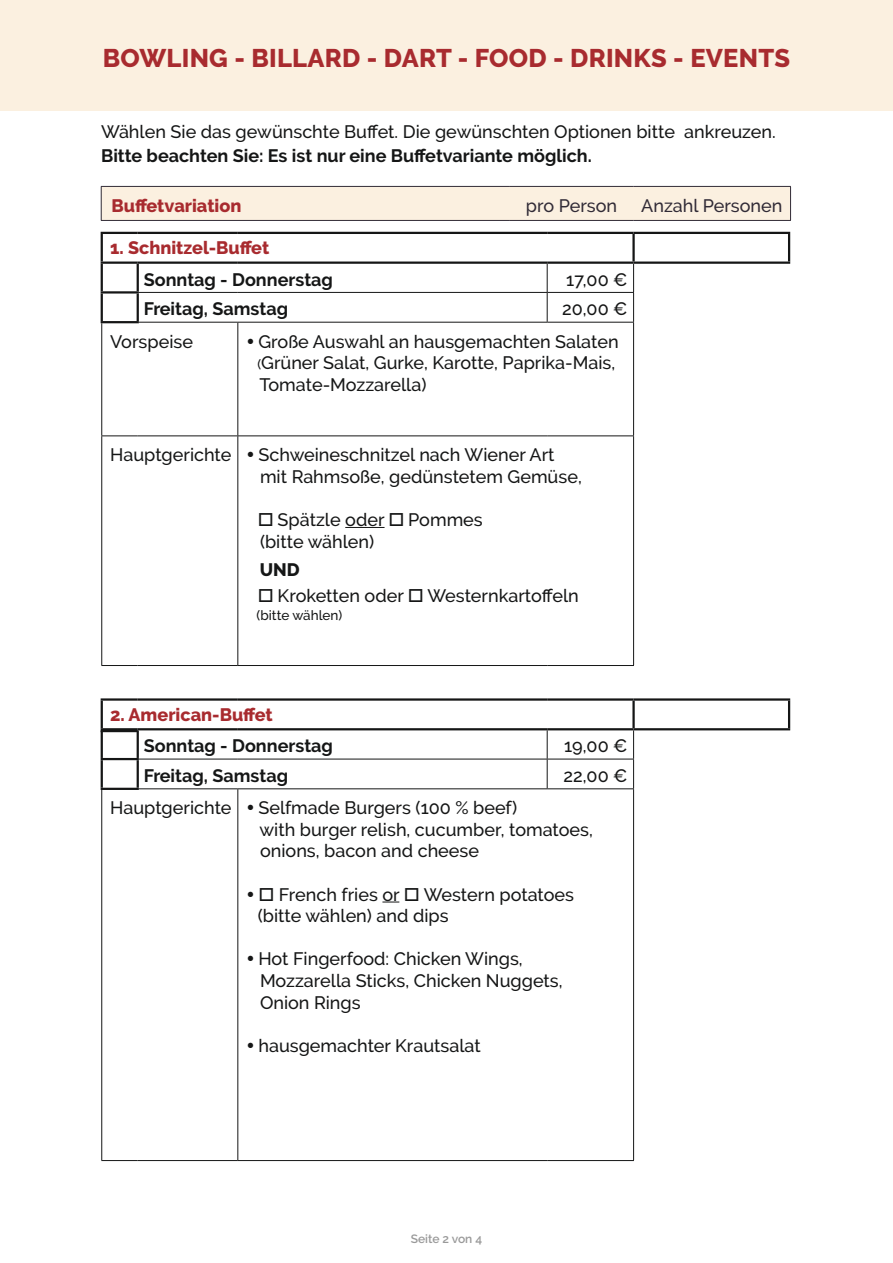
<style>
.page{position:relative;width:893px;height:1263px;background:#fff}
.page>*{position:absolute;margin:0;border:0;box-sizing:border-box;transform-origin:0 0}
.t1{font:800 25.5px "Raleway";letter-spacing:.01em;color:#a82b2f}
.t2{font:500 18px/21.6px "Raleway";color:#151616}
.t3{font:700 18px "Raleway";color:#151616}
.t4{font:800 18px "Raleway";color:#a82b2f}
.t5{font:500 18px "Raleway";color:#312b36}
.t6{font:800 18px "Raleway";color:#151616}
.t7{font:500 13.5px "Raleway";color:#151616}
.t8{font:600 12px "Raleway";color:#999}
.s1{font-size:13.5px}
</style>
<div class="page">
<div style="left:0;top:0;width:893px;height:111px;background:#fbf0e0"></div>
<hr style="left:101px;top:234px;width:2px;height:27px;background:#151616">
<hr style="left:101px;top:232px;width:37px;height:2px;background:#151616">
<hr style="left:138px;top:232px;width:100px;height:2px;background:#151616">
<hr style="left:238px;top:232px;width:309px;height:2px;background:#151616">
<hr style="left:547px;top:232px;width:87px;height:2px;background:#151616">
<hr style="left:632px;top:234px;width:3px;height:27px;background:#151616">
<hr style="left:634px;top:232px;width:156px;height:2px;background:#151616">
<hr style="left:788px;top:234px;width:2px;height:27px;background:#151616">
<hr style="left:101px;top:264px;width:2px;height:27px;background:#151616">
<hr style="left:101px;top:261px;width:37px;height:3px;background:#151616">
<hr style="left:137px;top:264px;width:2px;height:27px;background:#151616">
<hr style="left:138px;top:261px;width:100px;height:3px;background:#151616">
<hr style="left:238px;top:261px;width:309px;height:3px;background:#151616">
<hr style="left:547px;top:261px;width:87px;height:3px;background:#151616">
<hr style="left:634px;top:261px;width:156px;height:3px;background:#151616">
<hr style="left:101px;top:294px;width:2px;height:27px;background:#151616">
<hr style="left:101px;top:291px;width:38px;height:3px;background:#151616">
<hr style="left:137px;top:294px;width:2px;height:27px;background:#151616">
<hr style="left:139px;top:292px;width:99px;height:1px;background:#151616">
<hr style="left:238px;top:292px;width:309px;height:1px;background:#151616">
<svg style="left:547px;top:264px;width:1px;height:58px"></svg>
<hr style="left:547px;top:292px;width:87px;height:1px;background:#151616">
<svg style="left:633px;top:264px;width:1px;height:58px"></svg>
<hr style="left:101px;top:323px;width:1px;height:112px;background:#151616">
<hr style="left:101px;top:321px;width:38px;height:2px;background:#151616">
<hr style="left:139px;top:322px;width:99px;height:1px;background:#151616">
<hr style="left:237px;top:323px;width:1px;height:112px;background:#151616">
<hr style="left:238px;top:322px;width:309px;height:1px;background:#151616">
<hr style="left:547px;top:322px;width:87px;height:1px;background:#151616">
<hr style="left:633px;top:323px;width:1px;height:112px;background:#151616">
<hr style="left:101px;top:436px;width:1px;height:229px;background:#151616">
<hr style="left:101px;top:435px;width:37px;height:1px;background:#151616">
<hr style="left:138px;top:435px;width:100px;height:1px;background:#151616">
<hr style="left:237px;top:436px;width:1px;height:229px;background:#151616">
<hr style="left:238px;top:435px;width:309px;height:1px;background:#151616">
<hr style="left:547px;top:435px;width:87px;height:1px;background:#151616">
<hr style="left:633px;top:436px;width:1px;height:229px;background:#151616">
<hr style="left:101px;top:665px;width:37px;height:1px;background:#151616">
<hr style="left:138px;top:665px;width:100px;height:1px;background:#151616">
<hr style="left:238px;top:665px;width:309px;height:1px;background:#151616">
<hr style="left:547px;top:665px;width:87px;height:1px;background:#151616">
<hr style="left:101px;top:701px;width:2px;height:27px;background:#151616">
<hr style="left:101px;top:698px;width:37px;height:3px;background:#151616">
<hr style="left:138px;top:698px;width:100px;height:3px;background:#151616">
<hr style="left:238px;top:698px;width:309px;height:3px;background:#151616">
<hr style="left:547px;top:698px;width:87px;height:3px;background:#151616">
<hr style="left:632px;top:701px;width:3px;height:27px;background:#151616">
<hr style="left:634px;top:698px;width:156px;height:3px;background:#151616">
<hr style="left:788px;top:701px;width:2px;height:27px;background:#151616">
<hr style="left:101px;top:730px;width:2px;height:28px;background:#151616">
<hr style="left:101px;top:729px;width:37px;height:3px;background:#151616">
<hr style="left:137px;top:730px;width:2px;height:28px;background:#151616">
<hr style="left:138px;top:728px;width:100px;height:2px;background:#151616">
<hr style="left:238px;top:728px;width:309px;height:2px;background:#151616">
<hr style="left:547px;top:728px;width:87px;height:2px;background:#151616">
<hr style="left:634px;top:728px;width:156px;height:2px;background:#151616">
<hr style="left:101px;top:760px;width:2px;height:28px;background:#151616">
<hr style="left:101px;top:758px;width:38px;height:2px;background:#151616">
<hr style="left:137px;top:760px;width:2px;height:28px;background:#151616">
<hr style="left:139px;top:759px;width:99px;height:1px;background:#151616">
<hr style="left:238px;top:759px;width:309px;height:1px;background:#151616">
<svg style="left:547px;top:730px;width:1px;height:58px"></svg>
<hr style="left:547px;top:759px;width:87px;height:1px;background:#151616">
<svg style="left:633px;top:730px;width:1px;height:58px"></svg>
<hr style="left:101px;top:790px;width:1px;height:370px;background:#151616">
<hr style="left:101px;top:788px;width:38px;height:2px;background:#151616">
<hr style="left:101px;top:1160px;width:37px;height:1px;background:#151616">
<hr style="left:138px;top:1160px;width:100px;height:1px;background:#151616">
<hr style="left:139px;top:788px;width:99px;height:1px;background:#151616">
<hr style="left:237px;top:789px;width:1px;height:371px;background:#151616">
<hr style="left:238px;top:788px;width:309px;height:1px;background:#151616">
<hr style="left:238px;top:1160px;width:309px;height:1px;background:#151616">
<hr style="left:547px;top:1160px;width:87px;height:1px;background:#151616">
<hr style="left:547px;top:788px;width:87px;height:1px;background:#151616">
<hr style="left:633px;top:789px;width:1px;height:371px;background:#151616">
<hr style="left:345px;top:527px;width:40px;height:1px;background:#151616">
<svg style="left:382px;top:901px;width:17px;height:1px"></svg>
<div style="left:102px;top:187px;width:688px;height:33px;background:#fbf0e0"></div>
<hr style="left:101px;top:186px;width:409px;height:1px;background:#312b36">
<hr style="left:101px;top:187px;width:1px;height:33px;background:#312b36">
<hr style="left:510px;top:186px;width:123px;height:1px;background:#312b36">
<hr style="left:633px;top:186px;width:158px;height:1px;background:#312b36">
<hr style="left:790px;top:187px;width:1px;height:33px;background:#312b36">
<hr style="left:101px;top:220px;width:409px;height:1px;background:#312b36">
<hr style="left:510px;top:220px;width:123px;height:1px;background:#312b36">
<hr style="left:633px;top:220px;width:158px;height:1px;background:#312b36">
<h1 class="t1" style="left:103px;top:44px;width:689px">BOWLING - BILLARD - DART - FOOD - DRINKS - EVENTS</h1>
<p class="t2" style="left:101px;top:121px;width:676px">Wählen Sie das gewünschte Buffet. Die gewünschten Optionen bitte ankreuzen.</p>
<p class="t3" style="left:101px;top:145px;width:492px">Bitte beachten Sie: Es ist nur eine Buffetvariante möglich.</p>
<p class="t4" style="left:111px;top:195px;width:132px">Buffetvariation</p>
<p class="t5" style="left:526px;top:195px;width:93px">pro Person</p>
<p class="t5" style="left:641px;top:195px;width:143px">Anzahl Personen</p>
<p class="t4" style="left:110px;top:237px;width:161px">1. Schnitzel-Buffet</p>
<p class="t3" style="left:144px;top:269px;width:191px">Sonntag - Donnerstag</p>
<p class="t2" style="left:566px;top:268px;width:63px">17,00 €</p>
<p class="t3" style="left:144px;top:299px;width:146px">Freitag, Samstag</p>
<p class="t2" style="left:562px;top:298px;width:67px">20,00 €</p>
<p class="t2" style="left:110px;top:330px;width:84px">Vorspeise</p>
<p class="t2" style="left:257px;top:330px;width:363px;text-indent:-11px">• Große Auswahl an hausgemachten Salaten <span class="s1">(</span>Grüner Salat, Gurke, Karotte, Paprika-Mais,<br>Tomate-Mozzarella)</p>
<p class="t2" style="left:260px;top:444px;width:323px;text-indent:-150px">Hauptgerichte • Schweineschnitzel nach Wiener Art mit Rahmsoße, gedünstetem Gemüse,</p>
<p class="t2" style="left:258px;top:509px;width:227px">□ Spätzle oder □ Pommes (bitte wählen)</p>
<p class="t6" style="left:260px;top:560px;width:41px">UND</p>
<p class="t2" style="left:258px;top:585px;width:322px">□ Kroketten oder □ Westernkartoffeln</p>
<p class="t7" style="left:257px;top:607px;width:87px">(bitte wählen)</p>
<p class="t4" style="left:110px;top:704px;width:164px">2. American-Buffet</p>
<p class="t3" style="left:144px;top:736px;width:191px">Sonntag - Donnerstag</p>
<p class="t2" style="left:564px;top:735px;width:65px">19,00 €</p>
<p class="t3" style="left:144px;top:765px;width:146px">Freitag, Samstag</p>
<p class="t2" style="left:564px;top:765px;width:66px">22,00 €</p>
<p class="t2" style="left:259px;top:797px;width:335px;text-indent:-149px">Hauptgerichte • Selfmade Burgers (100 % beef)<br>with burger relish, cucumber, tomatoes, onions, bacon and cheese</p>
<p class="t2" style="left:258px;top:883px;width:318px;text-indent:-11px">• □ French fries or □ Western potatoes (bitte wählen) and dips</p>
<p class="t2" style="left:260px;top:948px;width:304px;text-indent:-14px">• Hot Fingerfood: Chicken Wings,<br>Mozzarella Sticks, Chicken Nuggets,<br>Onion Rings</p>
<p class="t2" style="left:246px;top:1035px;width:236px">• hausgemachter Krautsalat</p>
<p class="t8" style="left:411px;top:1232px;width:73px">Seite 2 von 4</p>
</div>
